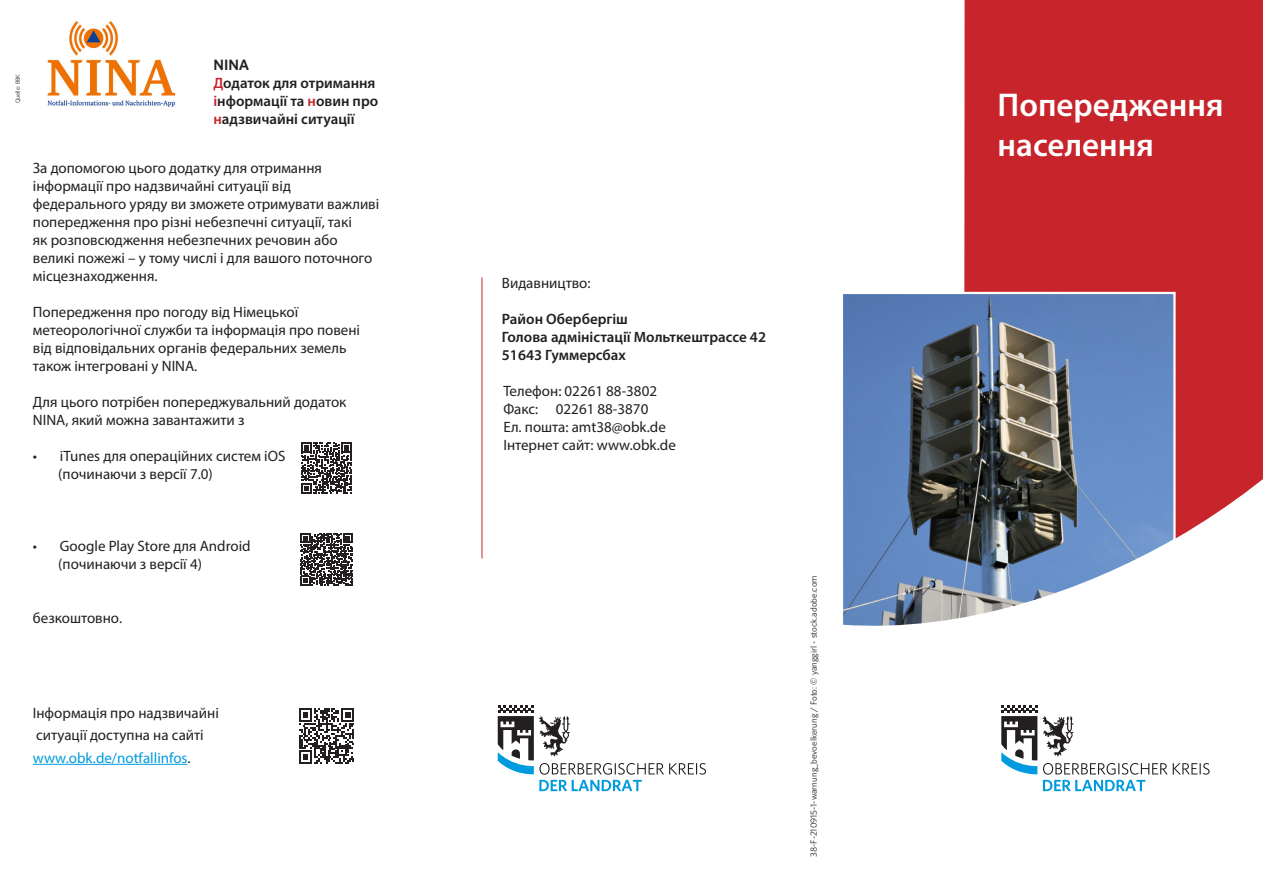
<style>
.page{position:relative;width:1263px;height:893px;background:#fff}
.page>*{position:absolute;margin:0;border:0;box-sizing:border-box;transform-origin:0 0}
.t1{font:600 33px/39.6px "Myriad Pro";color:#fff}
.t2{font:15px/18px "Myriad Pro";color:#231f20}
.t3{font:600 15px/18px "Myriad Pro";color:#231f20}
.t4{font:600 15px "Whitney";color:#231f20}
.t5{font:9px "Whitney";color:#231f20}
.t6{font:6px "Whitney";color:#231f20}
.s1{color:#c8242b}
.s2{color:#009bde}
</style>
<div class="page">
<div style="left:964px;top:0;width:299px;height:538px;background:#c8242b"></div>
<img style="left:47px;top:21px;width:129px;height:86px">
<svg style="left:1001px;top:705px;width:208px;height:86px"></svg>
<svg style="left:843px;top:291px;width:334px;height:335px;background:#6d819f"></svg>
<hr style="left:482px;top:277px;width:1px;height:281px;background:#c8242b">
<svg style="left:498px;top:705px;width:208px;height:86px"></svg>
<hr style="left:33px;top:764px;width:154px;height:1px;background:#009bde">
<svg style="left:301px;top:442px;width:51px;height:52px"></svg>
<svg style="left:300px;top:533px;width:53px;height:52px"></svg>
<svg style="left:299px;top:708px;width:55px;height:56px"></svg>
<p class="t6" style="left:14px;top:103px;width:31px;rotate:-90deg">Quelle: BBK</p>
<p class="t4" style="left:213px;top:55px;width:37px">NINA</p>
<p class="t3" style="left:213px;top:73px;width:166px"><span class="s1">Д</span>одаток для отримання <span class="s1">і</span>нформації та <span class="s1">н</span>овин про <span class="s1">н</span>адзвичайні ситуації</p>
<p class="t2" style="left:33px;top:159px;width:348px">За допомогою цього додатку для отримання інформації про надзвичайні ситуації від федерального уряду ви зможете отримувати важливі попередження про різні небезпечні ситуації, такі<br>як розповсюдження небезпечних речовин або великі пожежі – у тому числі і для вашого поточного місцезнаходження.</p>
<p class="t2" style="left:33px;top:303px;width:329px">Попередження про погоду від Німецької метеорологічної служби та інформація про повені від відповідальних органів федеральних земель також інтегровані у NINA.</p>
<p class="t2" style="left:33px;top:393px;width:315px">Для цього потрібен попереджувальний додаток<br>NINA, який можна завантажити з</p>
<p class="t2" style="left:58px;top:447px;width:229px;text-indent:-25px">• iTunes для операційних систем iOS (починаючи з версії 7.0)</p>
<p class="t2" style="left:58px;top:537px;width:194px;text-indent:-25px">• Google Play Store для Android (починаючи з версії 4)</p>
<p class="t2" style="left:33px;top:609px;width:91px">безкоштовно.</p>
<p class="t2" style="left:33px;top:701px;width:187px;line-height:22.5px">Інформація про надзвичайні ситуації доступна на сайті <span class="s2">www.obk.de/notfallinfos</span>.</p>
<p class="t2" style="left:502px;top:274px;width:90px">Видавництво:</p>
<p class="t3" style="left:502px;top:310px;width:266px">Район Обербергіш<br>Голова адміністації Мольткештрассе 42<br>51643 Гуммерсбах</p>
<p class="t2" style="left:503px;top:382px;width:174px">Телефон: 02261 88-3802<br>Факс: 02261 88-3870<br>Ел. пошта: amt38@obk.de<br>Інтернет сайт: www.obk.de</p>
<p class="t5" style="left:808px;top:857px;width:283px;rotate:-90deg">38-F-210915-1-warnung_bevoelkerung / Foto: © yanggirl - stock.adobe.com</p>
<h1 class="t1" style="left:998px;top:85px;width:227px">Попередження населення</h1>
</div>
